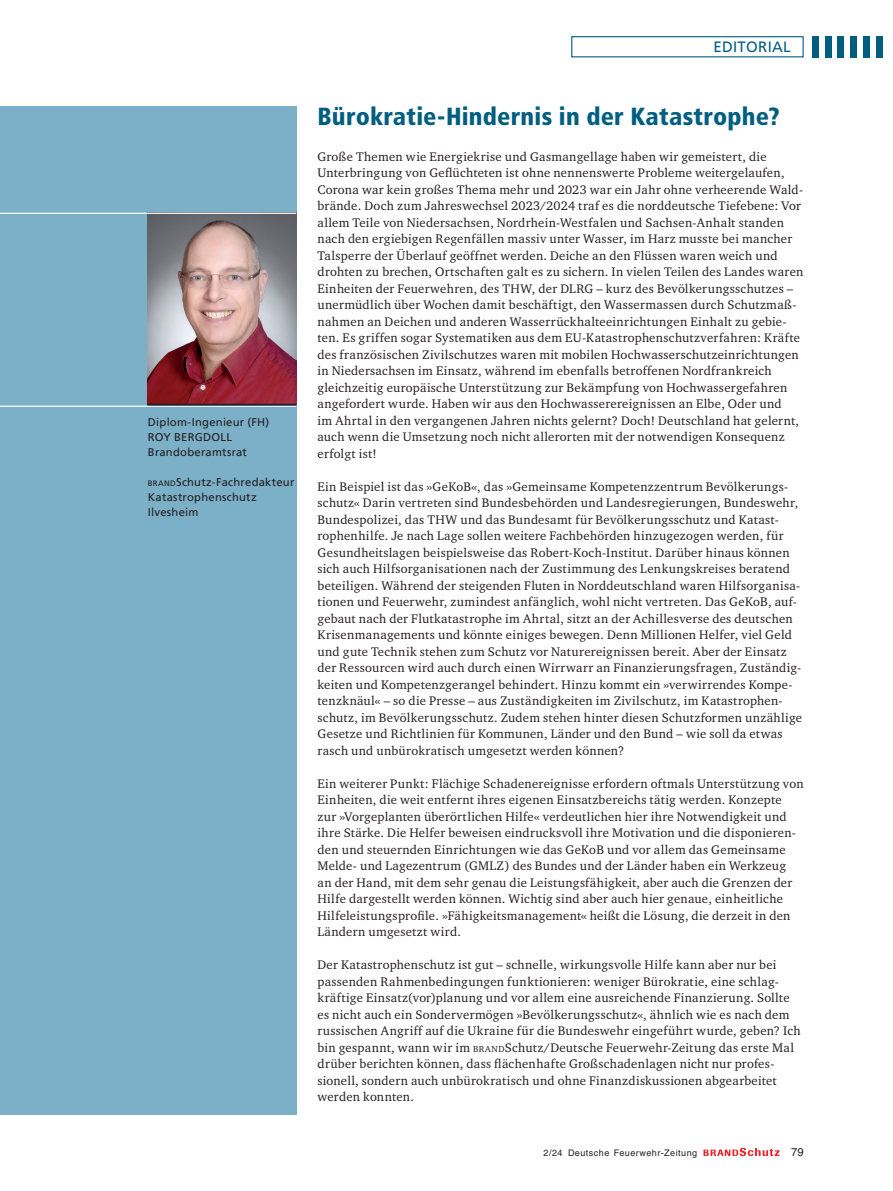
<style>
.page{position:relative;width:893px;height:1191px;background:#fff}
.page>*{position:absolute;margin:0;border:0;box-sizing:border-box;transform-origin:0 0}
.t1{font:900 condensed 24.75px "Frutiger LT";letter-spacing:.01em;color:#005e80}
.t2{font:15px "Frutiger LT";letter-spacing:.02em;color:#005e80}
.t3{font:12.75px/16.5px "Charter ITC";letter-spacing:.025em;color:#231f20}
.t4{font:11.25px/15px "Frutiger LT";letter-spacing:.02em;color:#231f20}
.t5{font:11.25px "Helvetica LT";color:#231f20}
.t6{font:9px "Helvetica LT";letter-spacing:.055em;color:#231f20}
.s1{font-size:7.8px}
.s2{font-size:8.85px}
</style>
<div class="page">
<div style="left:571px;top:36px;width:233px;height:21px;border:1px solid #005e80"></div>
<div style="left:812px;top:36px;width:7px;height:22px;background:#005e80"></div>
<div style="left:825px;top:36px;width:6px;height:22px;background:#005e80"></div>
<div style="left:838px;top:36px;width:6px;height:22px;background:#005e80"></div>
<div style="left:850px;top:36px;width:7px;height:22px;background:#005e80"></div>
<div style="left:863px;top:36px;width:7px;height:21px;background:#005e80"></div>
<div style="left:876px;top:36px;width:6px;height:21px;background:#005e80"></div>
<svg style="left:703px;top:1147px;width:77px;height:9px"></svg>
<div style="left:0;top:106px;width:296px;height:1008px;background:#7bb0c8"></div>
<img style="left:147px;top:214px;width:149px;height:190px">
<hr style="left:0;top:213px;width:296px;height:1px;background:#fff">
<hr style="left:0;top:405px;width:296px;height:2px;background:#fff">
<hr style="left:147px;top:404px;width:149px;height:1px;background:#231f20">
<p class="t4" style="left:148px;top:415px;width:123px">Diplom-Ingenieur (FH)<br>ROY BERGDOLL<br>Brandoberamtsrat</p>
<p class="t4" style="left:148px;top:475px;width:148px"><span class="s1">BRAND</span>Schutz-Fachredakteur<br>Katastrophenschutz<br>Ilvesheim</p>
<p class="t2" style="left:713px;top:38px;width:79px">EDITORIAL</p>
<h1 class="t1" style="left:317px;top:101px;width:463px">Bürokratie-Hindernis in der Katastrophe?</h1>
<p class="t3" style="left:317px;top:148px;width:488px">Große Themen wie Energiekrise und Gasmangellage haben wir gemeistert, die Unterbringung von Geflüchteten ist ohne nennenswerte Probleme weitergelaufen, Corona war kein großes Thema mehr und 2023 war ein Jahr ohne verheerende Wald&shy;brände. Doch zum Jahreswechsel 2023/2024 traf es die norddeutsche Tiefebene: Vor allem Teile von Niedersachsen, Nordrhein-Westfalen und Sachsen-Anhalt standen nach den ergiebigen Regenfällen massiv unter Wasser, im Harz musste bei mancher Talsperre der Überlauf geöffnet werden. Deiche an den Flüssen waren weich und drohten zu brechen, Ortschaften galt es zu sichern. In vielen Teilen des Landes waren Einheiten der Feuerwehren, des THW, der DLRG – kurz des Bevölkerungsschutzes – unermüdlich über Wochen damit beschäftigt, den Wassermassen durch Schutzmaß&shy;nahmen an Deichen und anderen Wasserrückhalteeinrichtungen Einhalt zu gebie&shy;ten. Es griffen sogar Systematiken aus dem EU-Katastrophenschutzverfahren: Kräfte des französischen Zivilschutzes waren mit mobilen Hochwasserschutzeinrichtungen in Niedersachsen im Einsatz, während im ebenfalls betroffenen Nordfrankreich gleichzeitig europäische Unterstützung zur Bekämpfung von Hochwassergefahren angefordert wurde. Haben wir aus den Hochwasserereignissen an Elbe, Oder und<br>im Ahrtal in den vergangenen Jahren nichts gelernt? Doch! Deutschland hat gelernt, auch wenn die Umsetzung noch nicht allerorten mit der notwendigen Konsequenz erfolgt ist!</p>
<p class="t3" style="left:317px;top:478px;width:486px">Ein Beispiel ist das »GeKoB«, das »Gemeinsame Kompetenzzentrum Bevölkerungs&shy;schutz« Darin vertreten sind Bundesbehörden und Landesregierungen, Bundeswehr, Bundespolizei, das THW und das Bundesamt für Bevölkerungsschutz und Katast&shy;rophenhilfe. Je nach Lage sollen weitere Fachbehörden hinzugezogen werden, für Gesundheitslagen beispielsweise das Robert-Koch-Institut. Darüber hinaus können sich auch Hilfsorganisationen nach der Zustimmung des Lenkungskreises beratend beteiligen. Während der steigenden Fluten in Norddeutschland waren Hilfsorganisa&shy;tionen und Feuerwehr, zumindest anfänglich, wohl nicht vertreten. Das GeKoB, auf&shy;gebaut nach der Flutkatastrophe im Ahrtal, sitzt an der Achillesverse des deutschen Krisenmanagements und könnte einiges bewegen. Denn Millionen Helfer, viel Geld und gute Technik stehen zum Schutz vor Naturereignissen bereit. Aber der Einsatz der Ressourcen wird auch durch einen Wirrwarr an Finanzierungsfragen, Zuständig&shy;keiten und Kompetenzgerangel behindert. Hinzu kommt ein »verwirrendes Kompe&shy;tenzknäul« – so die Presse – aus Zuständigkeiten im Zivilschutz, im Katastrophen&shy;schutz, im Bevölkerungsschutz. Zudem stehen hinter diesen Schutzformen unzählige Gesetze und Richtlinien für Kommunen, Länder und den Bund – wie soll da etwas rasch und unbürokratisch umgesetzt werden können?</p>
<p class="t3" style="left:317px;top:775px;width:488px">Ein weiterer Punkt: Flächige Schadenereignisse erfordern oftmals Unterstützung von Einheiten, die weit entfernt ihres eigenen Einsatzbereichs tätig werden. Konzepte zur »Vorgeplanten überörtlichen Hilfe« verdeutlichen hier ihre Notwendigkeit und ihre Stärke. Die Helfer beweisen eindrucksvoll ihre Motivation und die disponieren&shy;den und steuernden Einrichtungen wie das GeKoB und vor allem das Gemeinsame Melde- und Lagezentrum (GMLZ) des Bundes und der Länder haben ein Werkzeug<br>an der Hand, mit dem sehr genau die Leistungsfähigkeit, aber auch die Grenzen der Hilfe dargestellt werden können. Wichtig sind aber auch hier genaue, einheitliche Hilfeleistungsprofile. »Fähigkeitsmanagement« heißt die Lösung, die derzeit in den Ländern umgesetzt wird.</p>
<p class="t3" style="left:317px;top:956px;width:485px">Der Katastrophenschutz ist gut – schnelle, wirkungsvolle Hilfe kann aber nur bei passenden Rahmenbedingungen funktionieren: weniger Bürokratie, eine schlag&shy;kräftige Einsatz(vor)planung und vor allem eine ausreichende Finanzierung. Sollte es nicht auch ein Sondervermögen »Bevölkerungsschutz«, ähnlich wie es nach dem russischen Angriff auf die Ukraine für die Bundeswehr eingeführt wurde, geben? Ich bin gespannt, wann wir im <span class="s2">BRAND</span>Schutz/Deutsche Feuerwehr-Zeitung das erste Mal drüber berichten können, dass flächenhafte Großschadenlagen nicht nur profes&shy;sionell, sondern auch unbürokratisch und ohne Finanzdiskussionen abgearbeitet werden konnten.</p>
<p class="t6" style="left:543px;top:1147px;width:155px">2/24 Deutsche Feuerwehr-Zeitung</p>
<p class="t5" style="left:791px;top:1145px;width:14px">79</p>
</div>
